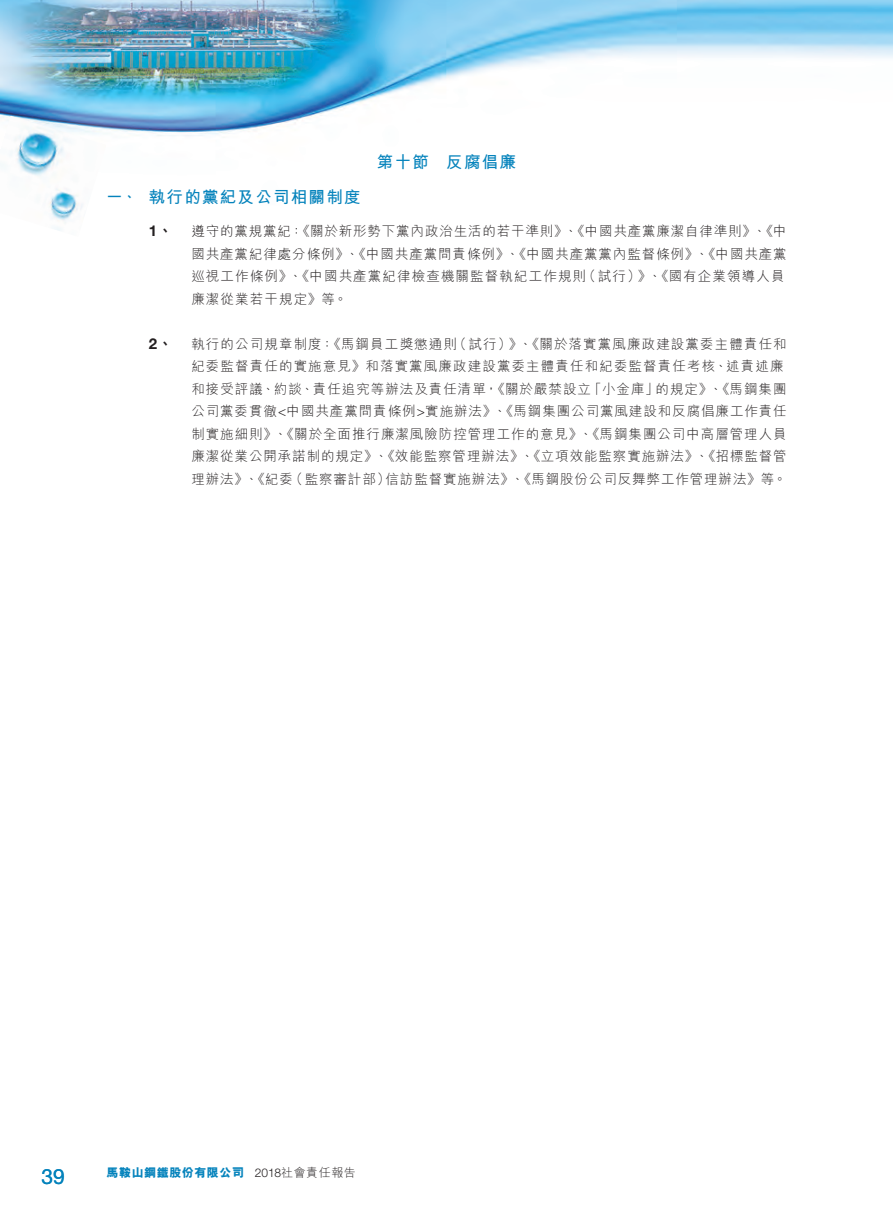
<style>
.page{position:relative;width:893px;height:1212px;background:#fff}
.page>*{position:absolute;margin:0;border:0;box-sizing:border-box;transform-origin:0 0}
.t1{font:21px "Helvetica Neue LT Std";color:#0583bc}
.Heading_2{font:700 16.5px "M Hei HK";letter-spacing:.075em;color:#0583bc}
.Heading_1{font:700 16.5px "M Hei HK";letter-spacing:.075em;color:#0583bc}
.Heading_3{font:800 15px "M Hei HK";color:#231f20}
.Heading_3-2{font:300 13.5px/22.5px "M Hei HK";letter-spacing:.07em;color:#231f20;text-align:right}
.t2{font:800 12px "M Hei HK";letter-spacing:.045em;color:#0583bc}
.t3{font:300 12px "M Hei HK";letter-spacing:.045em;color:#231f20}
.s1{font-family:"Helvetica Neue LT Std";font-weight:700}
.s2{font-family:"Helvetica Neue LT Std"}
</style>
<div class="page">
<img style="left:0;top:0;width:893px;height:136px">
<img style="left:0;top:116px;width:106px;height:115px">
<p class="Heading_2" style="left:106px;top:185px;width:33px">一、</p>
<p class="Heading_2" style="left:149px;top:185px;width:213px">執行的黨紀及公司相關制度</p>
<p class="Heading_1" style="left:377px;top:150px;width:54px">第十節</p>
<p class="Heading_1" style="left:446px;top:150px;width:71px">反腐倡廉</p>
<p class="Heading_3" style="left:149px;top:223px;width:25px">、<span class="s1">1</span></p>
<p class="Heading_3" style="left:149px;top:336px;width:25px">、<span class="s1">2</span></p>
<p class="Heading_3-2" style="left:191px;top:220px;width:597px">遵守的黨規黨紀《：關於新形勢下黨內政治生活的若干準則》、《中國共產黨廉潔自律準則》、《中</p>
<p class="Heading_3-2" style="left:191px;top:242px;width:597px">國共產黨紀律處分條例》、《中國共產黨問責條例》、《中國共產黨黨內監督條例》、《中國共產黨（試行）》、《國有企業領導人員</p>
<p class="Heading_3-2" style="left:191px;top:265px;width:396px;text-align:left">巡視工作條例》、《中國共產黨紀律檢查機關監督執紀工作規則廉潔從業若干規定》等。</p>
<p class="Heading_3-2" style="left:453px;top:332px;width:335px">（試行）》、《關於落實黨風廉政建設黨委主體責任和</p>
<p class="Heading_3-2" style="left:191px;top:332px;width:267px">執行的公司規章制度《：馬鋼員工獎懲通則</p>
<p class="Heading_3-2" style="left:191px;top:355px;width:597px">紀委監督責任的實施意見》和落實黨風廉政建設黨委主體責任和紀委監督責任考核、述責述廉的規定》、《馬鋼集團</p>
<p class="Heading_3-2" style="left:588px;top:377px;width:72px">「小金庫」</p>
<p class="Heading_3-2" style="left:191px;top:377px;width:401px">和接受評議、約談、責任追究等辦法及責任清單《，關於嚴禁設立</p>
<p class="Heading_3-2" style="left:191px;top:400px;width:597px">公司黨委貫徹<span class="s2">&lt;</span>中國共產黨問責條例<span class="s2">&gt;</span>實施辦法》、《馬鋼集團公司黨風建設和反腐倡廉工作責任</p>
<p class="Heading_3-2" style="left:191px;top:422px;width:597px">制實施細則》、《關於全面推行廉潔風險防控管理工作的意見》、《馬鋼集團公司中高層管理人員</p>
<p class="Heading_3-2" style="left:191px;top:445px;width:597px">廉潔從業公開承諾制的規定》、《效能監察管理辦法》、《立項效能監察實施辦法》、《招標監督管</p>
<p class="Heading_3-2" style="left:386px;top:467px;width:403px">信訪監督實施辦法》、《馬鋼股份公司反舞弊工作管理辦法》等。</p>
<p class="Heading_3-2" style="left:191px;top:467px;width:103px">理辦法》、《紀委</p>
<p class="Heading_3-2" style="left:289px;top:467px;width:103px">（監察審計部）</p>
<h1 class="t1" style="left:41px;top:1164px;width:25px">39</h1>
<p class="t3" style="left:255px;top:1166px;width:103px"><span class="s2">2018</span>社會責任報告</p>
<p class="t2" style="left:107px;top:1167px;width:139px">馬鞍山鋼鐵股份有限公司</p>
</div>
